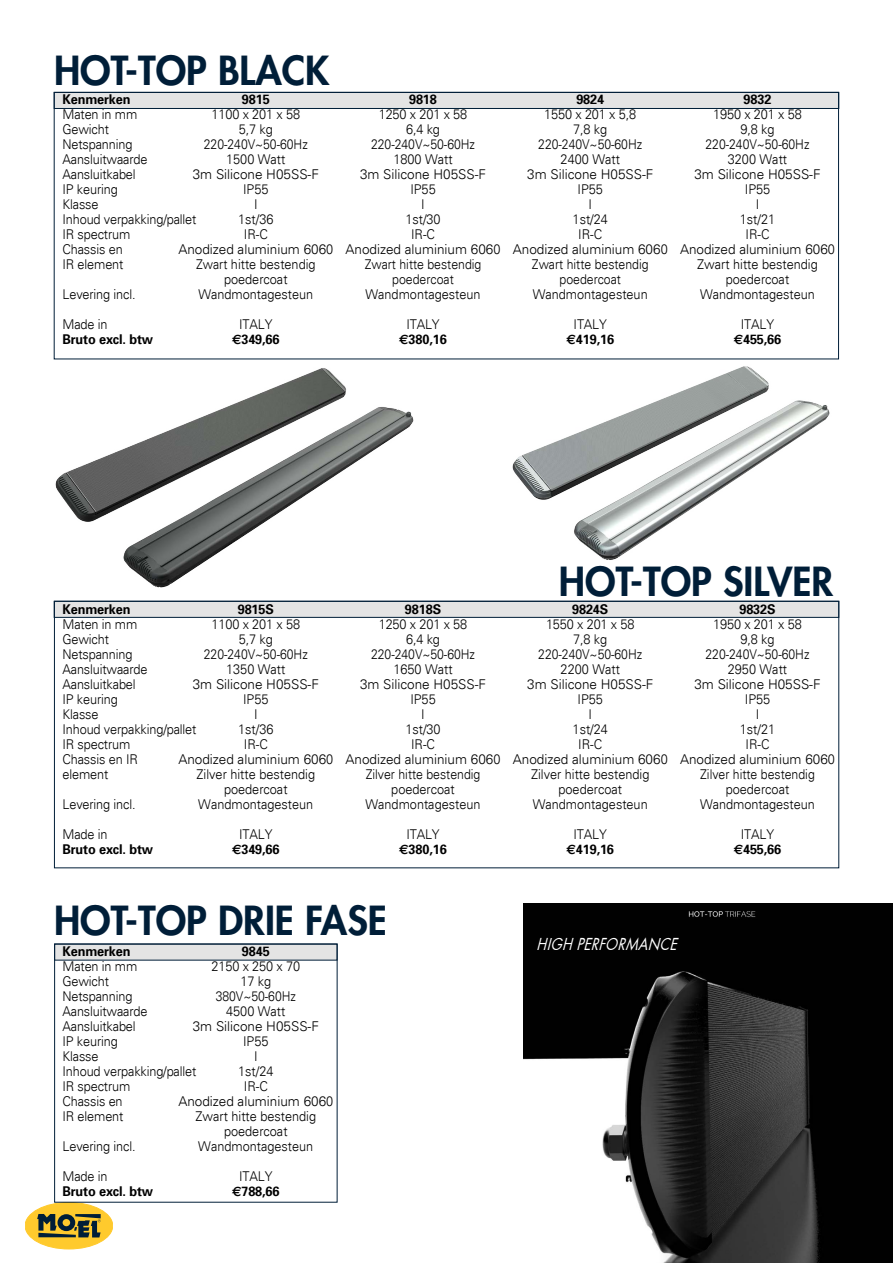
<style>
.page{position:relative;width:893px;height:1263px;background:#fff}
.page>*{position:absolute;margin:0;border:0;box-sizing:border-box;transform-origin:0 0}
.t1{font:800 39px "Futura";color:#001e38}
.t2{font:18px "Futura Cnd Obl No";color:#fff}
.t3{font:300 13.5px/15px "Univers";color:#000;text-align:center;scale:.94 1}
.t4{font:700 13.5px "Univers 65";letter-spacing:-.01em;color:#000;scale:.94 1}
</style>
<div class="page">
<img style="left:523px;top:904px;width:370px;height:359px">
<div style="left:25px;top:1202px;width:88px;height:47px;background:#ffca2d;border-radius:50%"></div>
<div style="left:25px;top:1202px;width:88px;height:47px;border:1px solid #ffca2d;border-radius:50%"></div>
<svg style="left:37px;top:1214px;width:64px;height:23px"></svg>
<img style="left:489px;top:347px;width:351px;height:213px">
<img style="left:55px;top:368px;width:359px;height:220px">
<div style="left:54px;top:944px;width:283px;height:16px;background:#e4e4e4"></div>
<div style="left:54px;top:944px;width:283px;height:258px;border:1px solid #001e38"></div>
<div style="left:54px;top:601px;width:785px;height:16px;background:#e4e4e4"></div>
<div style="left:54px;top:601px;width:785px;height:267px;border:1px solid #001e38"></div>
<div style="left:54px;top:92px;width:785px;height:17px;background:#e4e4e4;border:1px solid #001e38"></div>
<div style="left:54px;top:92px;width:785px;height:267px;border:1px solid #001e38"></div>
<h1 class="t1" style="left:54px;top:46px;width:277px">HOT-TOP BLACK</h1>
<p class="t4" style="left:63px;top:91px;width:74px">Kenmerken</p>
<p class="t3" style="left:63px;top:107px;width:144px;text-align:left">Maten in mm<br>Gewicht<br>Netspanning<br>Aansluitwaarde<br>Aansluitkabel<br>IP keuring<br>Klasse<br>Inhoud verpakking/pallet<br>IR spectrum<br>Chassis en<br>IR element</p>
<p class="t3" style="left:63px;top:287px;width:79px">Levering incl.</p>
<p class="t3" style="left:63px;top:317px;width:49px">Made in</p>
<p class="t4" style="left:63px;top:331px;width:98px">Bruto excl. btw</p>
<p class="t4" style="left:242px;top:91px;width:31px">9815</p>
<p class="t3" style="left:178px;top:107px;width:166px">1100 x 201 x 58<br>5,7 kg<br>220-240V~50-60Hz<br>1500 Watt<br>3m Silicone H05SS-F<br>IP55<br>I<br>1st/36<br>IR-C<br>Anodized aluminium 6060<br>Zwart hitte bestendig poedercoat<br>Wandmontagesteun</p>
<p class="t3" style="left:239px;top:317px;width:37px">ITALY</p>
<p class="t4" style="left:232px;top:331px;width:52px">€349,66</p>
<p class="t4" style="left:409px;top:91px;width:31px">9818</p>
<p class="t3" style="left:346px;top:107px;width:166px">1250 x 201 x 58<br>6,4 kg<br>220-240V~50-60Hz<br>1800 Watt<br>3m Silicone H05SS-F<br>IP55<br>I<br>1st/30<br>IR-C<br>Anodized aluminium 6060<br>Zwart hitte bestendig poedercoat<br>Wandmontagesteun</p>
<p class="t3" style="left:406px;top:317px;width:37px">ITALY</p>
<p class="t4" style="left:399px;top:331px;width:52px">€380,16</p>
<p class="t4" style="left:576px;top:91px;width:31px">9824</p>
<p class="t3" style="left:513px;top:107px;width:166px">1550 x 201 x 5,8<br>7,8 kg<br>220-240V~50-60Hz<br>2400 Watt<br>3m Silicone H05SS-F<br>IP55<br>I<br>1st/24<br>IR-C<br>Anodized aluminium 6060<br>Zwart hitte bestendig poedercoat<br>Wandmontagesteun</p>
<p class="t3" style="left:574px;top:317px;width:37px">ITALY</p>
<p class="t4" style="left:566px;top:331px;width:52px">€419,16</p>
<p class="t4" style="left:744px;top:91px;width:31px">9832</p>
<p class="t3" style="left:680px;top:107px;width:166px">1950 x 201 x 58<br>9,8 kg<br>220-240V~50-60Hz<br>3200 Watt<br>3m Silicone H05SS-F<br>IP55<br>I<br>1st/21<br>IR-C<br>Anodized aluminium 6060<br>Zwart hitte bestendig poedercoat<br>Wandmontagesteun</p>
<p class="t3" style="left:741px;top:317px;width:37px">ITALY</p>
<p class="t4" style="left:734px;top:331px;width:52px">€455,66</p>
<p class="t4" style="left:238px;top:600px;width:40px">9815S</p>
<p class="t3" style="left:178px;top:617px;width:166px">1100 x 201 x 58<br>5,7 kg<br>220-240V~50-60Hz<br>1350 Watt<br>3m Silicone H05SS-F<br>IP55<br>I<br>1st/36<br>IR-C<br>Anodized aluminium 6060<br>Zilver hitte bestendig poedercoat<br>Wandmontagesteun</p>
<p class="t3" style="left:239px;top:827px;width:37px">ITALY</p>
<p class="t4" style="left:232px;top:840px;width:52px">€349,66</p>
<p class="t4" style="left:63px;top:600px;width:74px">Kenmerken</p>
<p class="t3" style="left:63px;top:617px;width:144px;text-align:left">Maten in mm<br>Gewicht<br>Netspanning<br>Aansluitwaarde<br>Aansluitkabel<br>IP keuring<br>Klasse<br>Inhoud verpakking/pallet<br>IR spectrum<br>Chassis en IR<br>element</p>
<p class="t3" style="left:63px;top:797px;width:79px">Levering incl.</p>
<p class="t3" style="left:63px;top:827px;width:49px">Made in</p>
<p class="t4" style="left:63px;top:840px;width:98px">Bruto excl. btw</p>
<p class="t4" style="left:405px;top:600px;width:40px">9818S</p>
<p class="t3" style="left:346px;top:617px;width:166px">1250 x 201 x 58<br>6,4 kg<br>220-240V~50-60Hz<br>1650 Watt<br>3m Silicone H05SS-F<br>IP55<br>I<br>1st/30<br>IR-C<br>Anodized aluminium 6060<br>Zilver hitte bestendig poedercoat<br>Wandmontagesteun</p>
<p class="t3" style="left:406px;top:827px;width:37px">ITALY</p>
<p class="t4" style="left:399px;top:840px;width:52px">€380,16</p>
<h1 class="t1" style="left:559px;top:557px;width:276px">HOT-TOP SILVER</h1>
<p class="t4" style="left:572px;top:600px;width:40px">9824S</p>
<p class="t3" style="left:513px;top:617px;width:166px">1550 x 201 x 58<br>7,8 kg<br>220-240V~50-60Hz<br>2200 Watt<br>3m Silicone H05SS-F<br>IP55<br>I<br>1st/24<br>IR-C<br>Anodized aluminium 6060<br>Zilver hitte bestendig poedercoat<br>Wandmontagesteun</p>
<p class="t3" style="left:574px;top:827px;width:37px">ITALY</p>
<p class="t4" style="left:566px;top:840px;width:52px">€419,16</p>
<p class="t4" style="left:739px;top:600px;width:40px">9832S</p>
<p class="t3" style="left:680px;top:617px;width:166px">1950 x 201 x 58<br>9,8 kg<br>220-240V~50-60Hz<br>2950 Watt<br>3m Silicone H05SS-F<br>IP55<br>I<br>1st/21<br>IR-C<br>Anodized aluminium 6060<br>Zilver hitte bestendig poedercoat<br>Wandmontagesteun</p>
<p class="t3" style="left:741px;top:827px;width:37px">ITALY</p>
<p class="t4" style="left:734px;top:840px;width:52px">€455,66</p>
<h1 class="t1" style="left:54px;top:895px;width:334px">HOT-TOP DRIE FASE</h1>
<p class="t4" style="left:242px;top:942px;width:31px">9845</p>
<p class="t3" style="left:178px;top:959px;width:166px">2150 x 250 x 70<br>17 kg<br>380V~50-60Hz<br>4500 Watt<br>3m Silicone H05SS-F<br>IP55<br>I<br>1st/24<br>IR-C<br>Anodized aluminium 6060<br>Zwart hitte bestendig poedercoat<br>Wandmontagesteun</p>
<p class="t3" style="left:239px;top:1169px;width:37px">ITALY</p>
<p class="t4" style="left:232px;top:1182px;width:52px">€788,66</p>
<p class="t4" style="left:62px;top:942px;width:74px">Kenmerken</p>
<p class="t3" style="left:62px;top:959px;width:144px;text-align:left">Maten in mm<br>Gewicht<br>Netspanning<br>Aansluitwaarde<br>Aansluitkabel<br>IP keuring<br>Klasse<br>Inhoud verpakking/pallet<br>IR spectrum<br>Chassis en<br>IR element</p>
<p class="t3" style="left:62px;top:1139px;width:79px">Levering incl.</p>
<p class="t3" style="left:62px;top:1169px;width:49px">Made in</p>
<p class="t4" style="left:62px;top:1182px;width:98px">Bruto excl. btw</p>
<h2 class="t2" style="left:536px;top:936px;width:142px">HIGH PERFORMANCE</h2>
</div>
